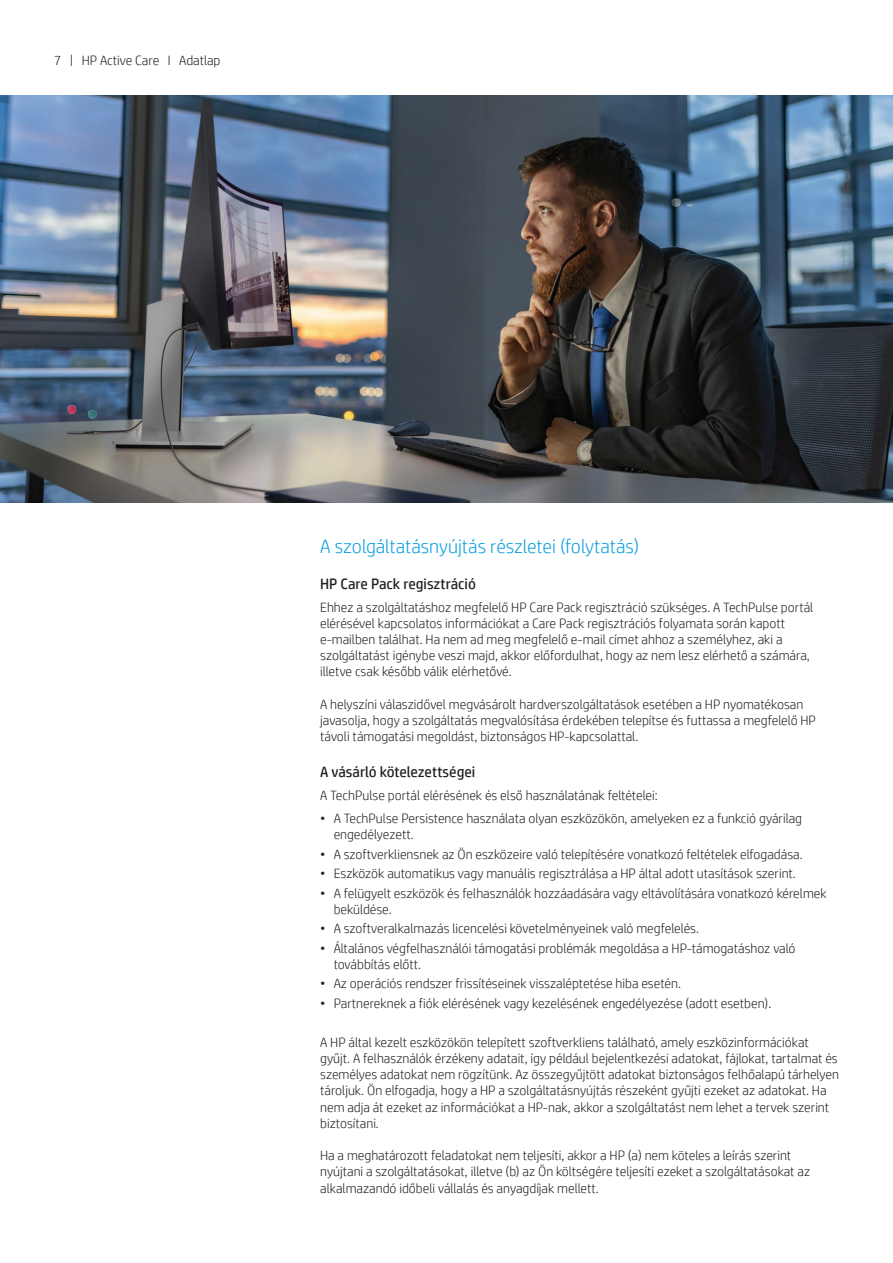
<style>
.page{position:relative;width:893px;height:1263px;background:#fff}
.page>*{position:absolute;margin:0;border:0;box-sizing:border-box;transform-origin:0 0}
.t1{font:300 19.5px "HP Simplified";color:#0ca0dd}
.t2{font:15px "HP Simplified";color:#231f20}
.t3{font:300 13.5px/16.2px "HP Simplified";color:#231f20}
</style>
<div class="page">
<img style="left:0;top:96px;width:893px;height:406px">
<p class="t3" style="left:54px;top:52px;width:168px">7 | HP Active Care I Adatlap</p>
<h1 class="t1" style="left:320px;top:533px;width:321px">A szolgáltatásnyújtás részletei (folytatás)</h1>
<p class="t2" style="left:320px;top:574px;width:157px">HP Care Pack regisztráció</p>
<p class="t3" style="left:320px;top:598px;width:495px">Ehhez a szolgáltatáshoz megfelelő HP Care Pack regisztráció szükséges. A TechPulse portál elérésével kapcsolatos információkat a Care Pack regisztrációs folyamata során kapott e-mailben találhat. Ha nem ad meg megfelelő e-mail címet ahhoz a személyhez, aki a szolgáltatást igénybe veszi majd, akkor előfordulhat, hogy az nem lesz elérhető a számára, illetve csak később válik elérhetővé.</p>
<p class="t3" style="left:320px;top:696px;width:497px">A helyszíni válaszidővel megvásárolt hardverszolgáltatások esetében a HP nyomatékosan javasolja, hogy a szolgáltatás megvalósítása érdekében telepítse és futtassa a megfelelő HP távoli támogatási megoldást, biztonságos HP-kapcsolattal.</p>
<p class="t2" style="left:320px;top:762px;width:157px">A vásárló kötelezettségei</p>
<p class="t3" style="left:320px;top:787px;width:339px">A TechPulse portál elérésének és első használatának feltételei:</p>
<p class="t3" style="left:334px;top:810px;width:470px;text-indent:-14px">• A TechPulse Persistence használata olyan eszközökön, amelyeken ez a funkció gyárilag engedélyezett.</p>
<p class="t3" style="left:320px;top:846px;width:484px">• A szoftverkliensnek az Ön eszközeire való telepítésére vonatkozó feltételek elfogadása.</p>
<p class="t3" style="left:320px;top:865px;width:477px">• Eszközök automatikus vagy manuális regisztrálása a HP által adott utasítások szerint.</p>
<p class="t3" style="left:334px;top:884px;width:495px;text-indent:-14px">• A felügyelt eszközök és felhasználók hozzáadására vagy eltávolítására vonatkozó kérelmek beküldése.</p>
<p class="t3" style="left:320px;top:920px;width:380px">• A szoftveralkalmazás licencelési követelményeinek való megfelelés.</p>
<p class="t3" style="left:334px;top:940px;width:463px;text-indent:-14px">• Általános végfelhasználói támogatási problémák megoldása a HP-támogatáshoz való továbbítás előtt.</p>
<p class="t3" style="left:320px;top:975px;width:362px">• Az operációs rendszer frissítéseinek visszaléptetése hiba esetén.</p>
<p class="t3" style="left:320px;top:995px;width:453px">• Partnereknek a fiók elérésének vagy kezelésének engedélyezése (adott esetben).</p>
<p class="t3" style="left:320px;top:1033px;width:520px">A HP által kezelt eszközökön telepített szoftverkliens található, amely eszközinformációkat gyűjt. A felhasználók érzékeny adatait, így például bejelentkezési adatokat, fájlokat, tartalmat és személyes adatokat nem rögzítünk. Az összegyűjtött adatokat biztonságos felhőalapú tárhelyen tároljuk. Ön elfogadja, hogy a HP a szolgáltatásnyújtás részeként gyűjti ezeket az adatokat. Ha nem adja át ezeket az információkat a HP-nak, akkor a szolgáltatást nem lehet a tervek szerint biztosítani.</p>
<p class="t3" style="left:320px;top:1147px;width:492px">Ha a meghatározott feladatokat nem teljesíti, akkor a HP (a) nem köteles a leírás szerint nyújtani a szolgáltatásokat, illetve (b) az Ön költségére teljesíti ezeket a szolgáltatásokat az alkalmazandó időbeli vállalás és anyagdíjak mellett.</p>
</div>
